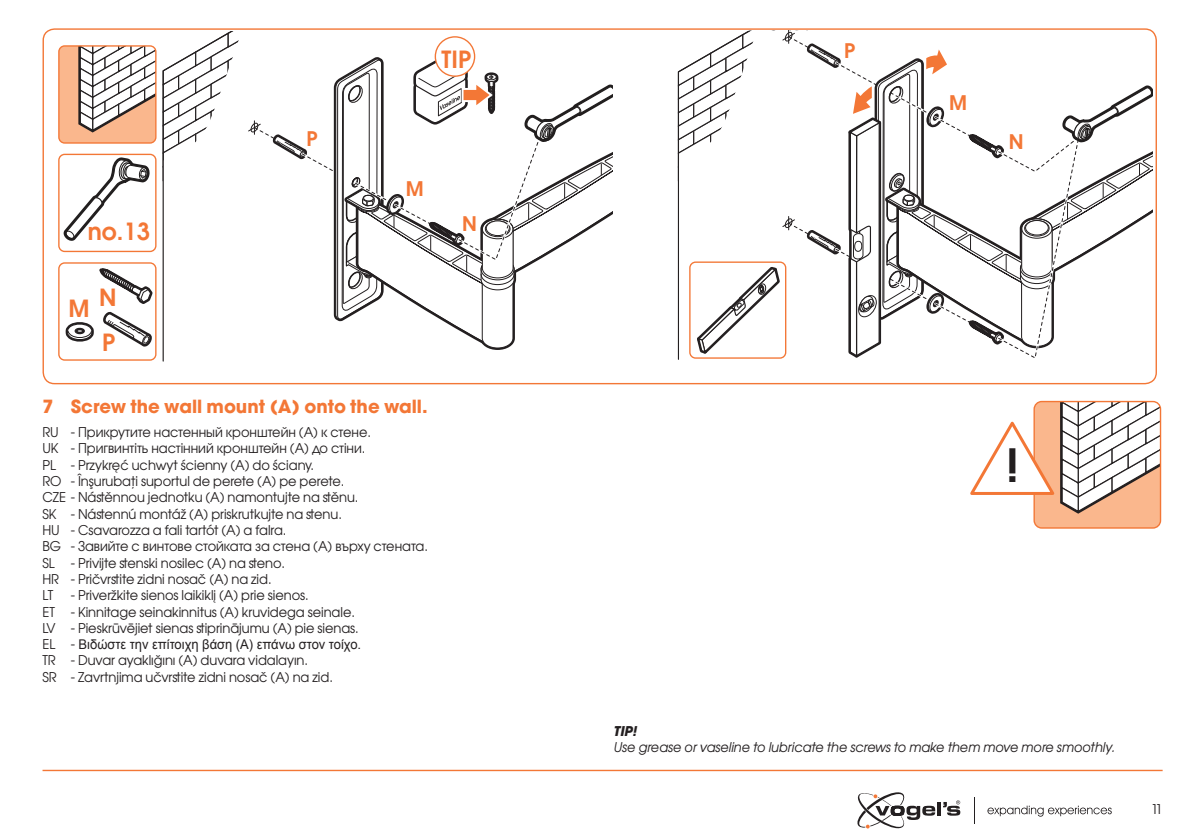
<style>
.page{position:relative;width:1191px;height:840px;background:#fff}
.page>*{position:absolute;margin:0;border:0;box-sizing:border-box;transform-origin:0 0}
.t1{font:44.2px "Avant Garde Gothic Dm ITC";color:#231f20}
.t2{font:23.6px/44.8px "Avant Garde Gothic Dm ITC";color:#f37736}
.t3{font:20px "Avant Garde Gothic Dm ITC";color:#f37736}
.t4{font:18px "Avant Garde Gothic Bd ITC";color:#f37736}
.t5{font:13.4px/16.2px "Avant Garde Gothic Bk ITC";letter-spacing:-.005em;color:#231f20}
.t6{font:italic 13.4px "Avant Garde Gothic Bk ITC";letter-spacing:-.005em;color:#231f20}
.t7{font:13.4px "Arial";letter-spacing:-.005em;color:#231f20}
.t8{font:italic 13.4px "Avant Garde Gothic Bd ITC";color:#231f20}
.s1{font-family:"Avant Garde Gothic Bk ITC"}
.s2{font-size:45.6px}
</style>
<div class="page">
<svg style="left:987px;top:805px;width:124px;height:11px"></svg>
<svg style="left:857px;top:792px;width:78px;height:36px"></svg>
<hr style="left:937px;top:801px;width:4px;height:14px;background:#231f20">
<svg style="left:943px;top:800px;width:17px;height:15px"></svg>
<hr style="left:43px;top:769px;width:1119px;height:1px;background:#f37736">
<div style="left:58px;top:262px;width:98px;height:98px;border:1px solid #f37736;border-radius:6px"></div>
<div style="left:58px;top:154px;width:98px;height:98px;border:1px solid #f37736;border-radius:6px"></div>
<svg style="left:60px;top:46px;width:96px;height:96px"></svg>
<div style="left:58px;top:45px;width:98px;height:99px;border:1px solid #f37736;border-radius:6px"></div>
<svg style="left:65px;top:265px;width:90px;height:85px"></svg>
<svg style="left:60px;top:154px;width:92px;height:87px"></svg>
<svg style="left:162px;top:32px;width:450px;height:320px"></svg>
<svg style="left:677px;top:31px;width:475px;height:329px"></svg>
<div style="left:689px;top:261px;width:97px;height:97px;border:1px solid #f37736;border-radius:6px"></div>
<div style="left:1033px;top:400px;width:128px;height:128px;border:1px solid #f37736;border-radius:8px"></div>
<svg style="left:970px;top:401px;width:190px;height:126px"></svg>
<h2 class="t2" style="left:441px;top:36px;width:31px">TIP</h2>
<h2 class="t2" style="left:88px;top:208px;width:64px">no.13</h2>
<h2 class="t2" style="left:68px;top:286px;width:23px">M</h2>
<h2 class="t2" style="left:99px;top:274px;width:19px">N<br>P</h2>
<h3 class="t3" style="left:306px;top:126px;width:13px">P</h3>
<h3 class="t3" style="left:406px;top:175px;width:19px">M</h3>
<h3 class="t4" style="left:42px;top:394px;width:387px">7 Screw the wall mount (A) onto the wall.</h3>
<p class="t5" style="left:42px;top:423px;width:387px">RU - Прикрутите настенный кронштейн (A) к стене.<br>UK - Пригвинтіть настінний кронштейн (A) до стіни.<br>PL - Przykręć uchwyt ścienny (A) do ściany.<br>RO - Înşurubaţi suportul de perete (A) pe perete.<br>CZE - Nástěnnou jednotku (A) namontujte na stěnu.<br>SK - Nástennú montáž (A) priskrutkujte na stenu.<br>HU - Csavarozza a fali tartót (A) a falra.<br>BG - Завийте с винтове стойката за стена (A) върху стената.<br>SL - Privijte stenski nosilec (A) na steno.<br>HR - Pričvrstite zidni nosač (A) na zid.<br>LT</p>
<p class="t5" style="left:42px;top:586px;width:318px;text-indent:28px">- Priveržkite sienos laikiklį (A) prie sienos.<br>ET - Kinnitage seinakinnitus (A) kruvidega seinale.<br>LV - Pieskrūvējiet sienas stiprinājumu (A) pie sienas.</p>
<p class="t7" style="left:42px;top:635px;width:320px"><span class="s1">EL -</span> Βιδώστε την επίτοιχη βάση (A) επάνω στον τοίχο.</p>
<p class="t5" style="left:42px;top:652px;width:292px">TR - Duvar ayaklığını (A) duvara vidalayın.<br>SR - Zavrtnjima učvrstite zidni nosač (A) na zid.</p>
<h3 class="t3" style="left:462px;top:211px;width:16px">N</h3>
<h3 class="t3" style="left:844px;top:38px;width:13px">P</h3>
<h3 class="t3" style="left:949px;top:90px;width:19px">M</h3>
<h3 class="t3" style="left:1008px;top:128px;width:16px">N</h3>
<h1 class="t1" style="left:988px;top:437px;width:32px">!<span class="s2">!</span></h1>
<p class="t8" style="left:614px;top:721px;width:25px">TIP!</p>
<p class="t6" style="left:614px;top:738px;width:503px">Use grease or vaseline to lubricate the screws to make them move more smoothly.</p>
<p class="t5" style="left:1150px;top:800px;width:13px">11</p>
</div>
